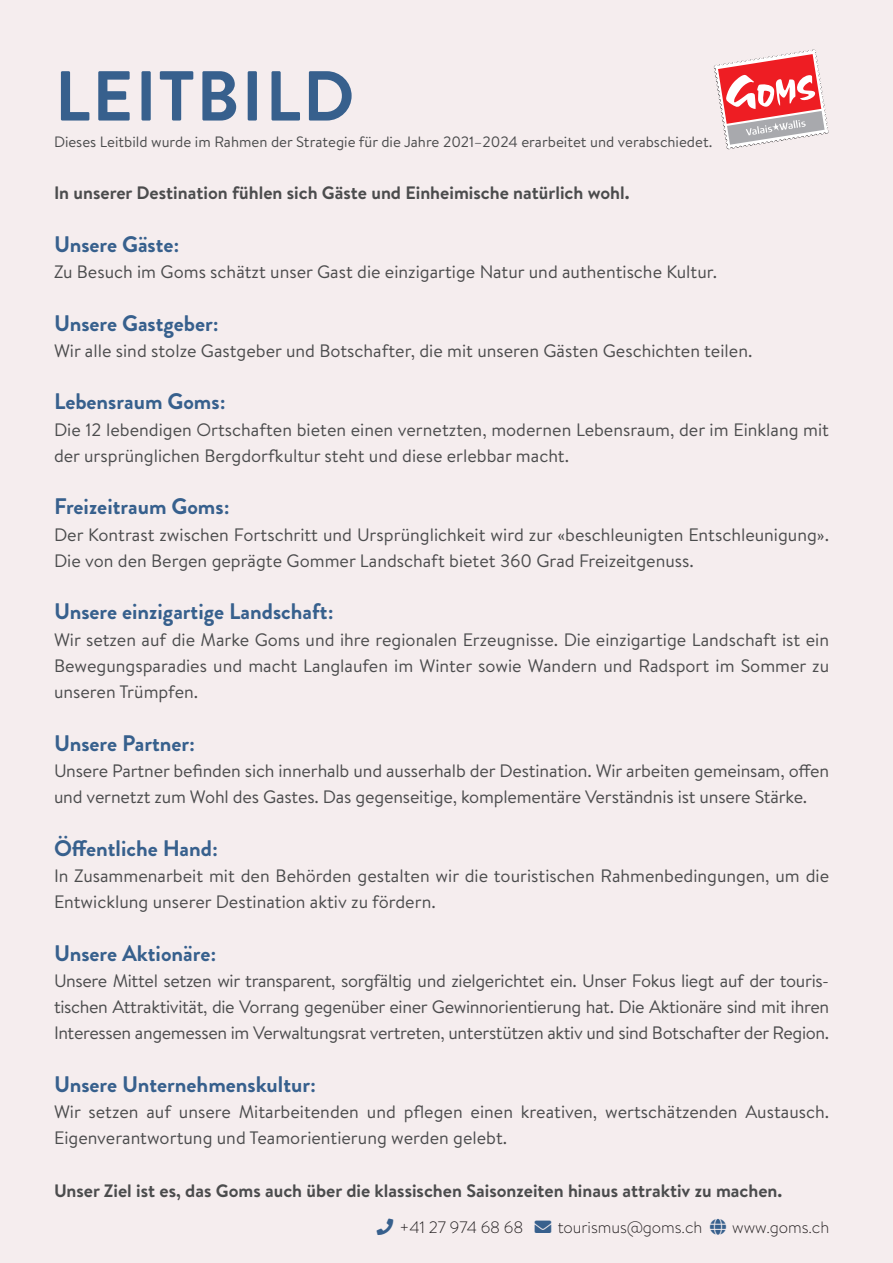
<style>
.page{position:relative;width:893px;height:1263px;background:#f5edee}
.page>*{position:absolute;margin:0;border:0;box-sizing:border-box;transform-origin:0 0}
.t1{font:700 70.5px "Brandon Grotesque";letter-spacing:.025em;color:#37608d}
.t2{font:700 22.5px "Brandon Grotesque";color:#37608d}
.t3{font:18px/26.2px "Brandon Text";color:#4b4c4d}
.t4{font:700 18px "Brandon Text";color:#4b4c4d}
.t5{font:300 16.5px "Brandon Text";letter-spacing:-.005em;color:#231f20}
.t6{font:15px "Brandon Text";color:#4b4c4d}
.s1{color:#37608d}
</style>
<div class="page">
<svg style="left:714px;top:49px;width:115px;height:100px"></svg>
<h1 class="t1" style="left:54px;top:47px;width:301px">LEITBILD</h1>
<p class="t6" style="left:54px;top:131px;width:660px">Dieses Leitbild wurde im Rahmen der Strategie für die Jahre 2021–2024 erarbeitet und verabschiedet.</p>
<p class="t4" style="left:54px;top:181px;width:577px">In unserer Destination fühlen sich Gäste und Einheimische natürlich wohl.</p>
<p class="t2" style="left:54px;top:228px;width:127px">Unsere Gäste:</p>
<p class="t3" style="left:54px;top:258px;width:665px">Zu Besuch im Goms schätzt unser Gast die einzigartige Natur und authentische Kultur.</p>
<p class="t2" style="left:54px;top:307px;width:166px">Unsere Gastgeber:</p>
<p class="t3" style="left:54px;top:337px;width:700px">Wir alle sind stolze Gastgeber und Botschafter, die mit unseren Gästen Geschichten teilen.</p>
<p class="t2" style="left:54px;top:386px;width:173px">Lebensraum Goms:</p>
<p class="t3" style="left:54px;top:416px;width:777px">Die 12 lebendigen Ortschaften bieten einen vernetzten, modernen Lebensraum, der im Einklang mit der ursprünglichen Bergdorfkultur steht und diese erlebbar macht.</p>
<p class="t2" style="left:54px;top:491px;width:177px">Freizeitraum Goms:</p>
<p class="t3" style="left:54px;top:521px;width:777px">Der Kontrast zwischen Fortschritt und Ursprünglichkeit wird zur «beschleunigten Entschleunigung».<br>Die von den Bergen geprägte Gommer Landschaft bietet 360 Grad Freizeitgenuss.</p>
<p class="t2" style="left:54px;top:596px;width:281px">Unsere einzigartige Landschaft:</p>
<p class="t3" style="left:54px;top:626px;width:777px;text-align:justify">Wir setzen auf die Marke Goms und ihre regionalen Erzeugnisse. Die einzigartige Landschaft ist ein Bewegungsparadies und macht Langlaufen im Winter sowie Wandern und Radsport im Sommer zu unseren Trümpfen.</p>
<p class="t2" style="left:54px;top:727px;width:143px">Unsere Partner:</p>
<p class="t3" style="left:54px;top:757px;width:777px">Unsere Partner befinden sich innerhalb und ausserhalb der Destination. Wir arbeiten gemeinsam, offen und vernetzt zum Wohl des Gastes. Das gegenseitige, komplementäre Verständnis ist unsere Stärke.</p>
<p class="t2" style="left:54px;top:832px;width:166px">Öffentliche Hand:</p>
<p class="t3" style="left:54px;top:862px;width:777px">In Zusammenarbeit mit den Behörden gestalten wir die touristischen Rahmenbedingungen, um die<br>Entwicklung unserer Destination aktiv zu fördern.</p>
<p class="t2" style="left:54px;top:937px;width:164px">Unsere Aktionäre:</p>
<p class="t3" style="left:54px;top:967px;width:777px;text-align:justify">Unsere Mittel setzen wir transparent, sorgfältig und zielgerichtet ein. Unser Fokus liegt auf der touris&shy;tischen Attraktivität, die Vorrang gegenüber einer Gewinnorientierung hat. Die Aktionäre sind mit ihren Interessen angemessen im Verwaltungsrat vertreten, unterstützen aktiv und sind Botschafter der Region.</p>
<p class="t2" style="left:54px;top:1068px;width:264px">Unsere Unternehmenskultur:</p>
<p class="t3" style="left:54px;top:1098px;width:777px">Wir setzen auf unsere Mitarbeitenden und pflegen einen kreativen, wertschätzenden Austausch.<br>Eigenverantwortung und Teamorientierung werden gelebt.</p>
<p class="t4" style="left:54px;top:1178px;width:730px">Unser Ziel ist es, das Goms auch über die klassischen Saisonzeiten hinaus attraktiv zu machen.</p>
<p class="t5" style="left:377px;top:1216px;width:454px"><span class="s1">□■</span> +41 27 974 68 68 <span class="s1">■❖●□</span> tourismus@goms.ch <span class="s1">●□</span> www.goms.ch</p>
</div>
